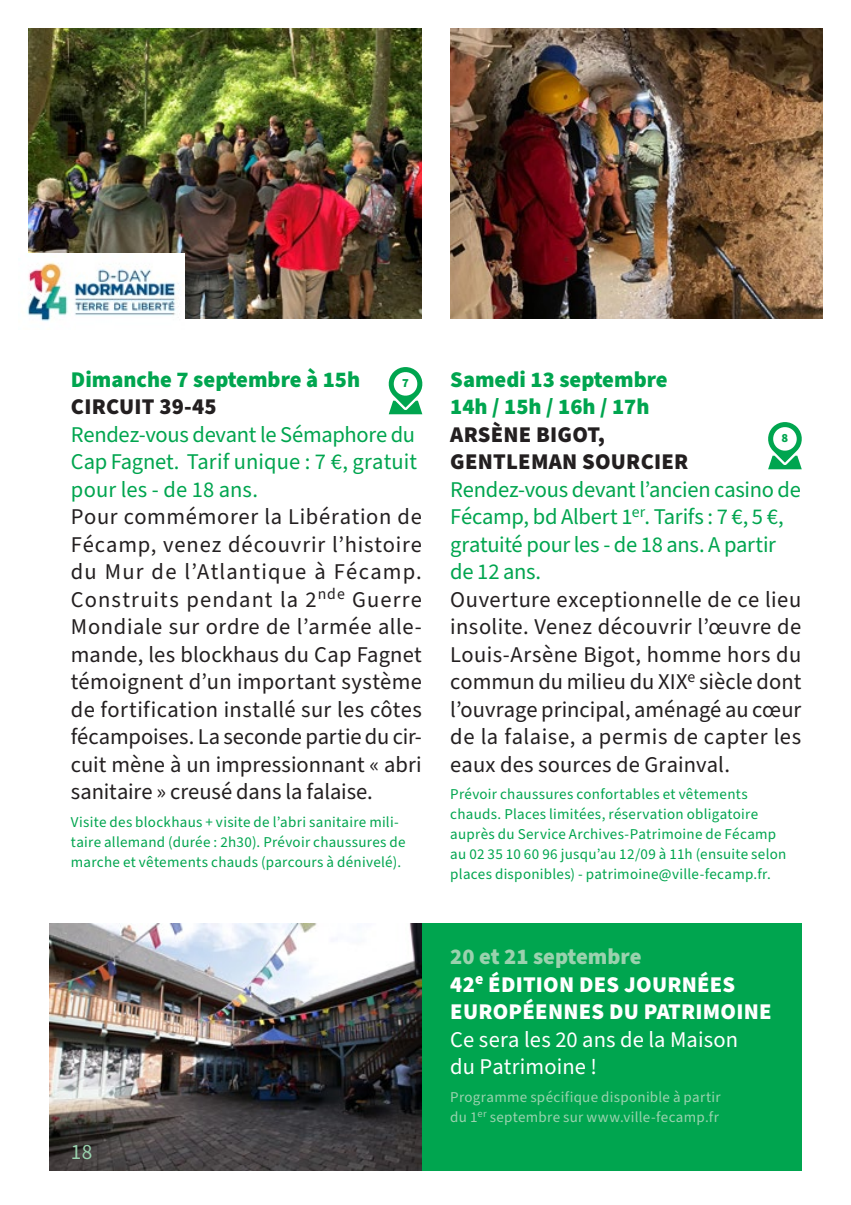
<style>
.page{position:relative;width:851px;height:1205px;background:#fff}
.page>*{position:absolute;margin:0;border:0;box-sizing:border-box;transform-origin:0 0}
.t1{font:22.5px/27.5px "Source Sans Pro";letter-spacing:.005em;color:#231f20;text-align:justify}
.t2{font:22.5px/27.5px "Source Sans Pro";letter-spacing:-.01em;color:#00a54f;text-align:justify}
.t3{font:900 22.5px/27.5px "Source Sans Pro";letter-spacing:.01em;color:#fff}
.t4{font:900 22.5px/27.5px "Source Sans Pro";color:#00a54f}
.t5{font:900 22.5px/27.5px "Source Sans Pro";letter-spacing:.01em;color:#231f20}
.t6{font:22.5px/27.5px "Source Sans Pro";letter-spacing:.005em;color:#fff}
.t7{font:21.25px "Source Sans Pro";color:#9ad2ae}
.t8{font:15px/20px "Source Sans Pro";letter-spacing:.02em;color:#00a54f}
.t9{font:15px/20px "Source Sans Pro";letter-spacing:.02em;color:#9ad2ae}
.t10{font:900 12.5px "Source Sans Pro";color:#00a54f}
.s1{color:#9ad2ae}
</style>
<div class="page">
<div style="left:50px;top:923px;width:751px;height:247px;background:#00a54f"></div>
<img style="left:28px;top:28px;width:394px;height:291px">
<img style="left:450px;top:28px;width:372px;height:291px">
<img style="left:50px;top:923px;width:371px;height:247px">
<svg style="left:388px;top:367px;width:34px;height:47px"></svg>
<svg style="left:768px;top:422px;width:33px;height:47px"></svg>
<img style="left:26px;top:253px;width:158px;height:68px">
<p class="t4" style="left:71px;top:366px;width:291px">Dimanche 7 septembre à 15h</p>
<p class="t5" style="left:71px;top:393px;width:147px">CIRCUIT 39-45</p>
<p class="t2" style="left:71px;top:421px;width:347px">Rendez-vous devant le Sémaphore du Cap Fagnet. Tarif unique : 7 €, gratuit pour les - de 18 ans.</p>
<p class="t1" style="left:71px;top:504px;width:352px">Pour commémorer la Libération de Fécamp, venez découvrir l’histoire du Mur de l’Atlantique à Fécamp.<br>Construits pendant la 2<sup>nde</sup> Guerre Mondiale sur ordre de l’armée alle&shy;mande, les blockhaus du Cap Fagnet témoignent d’un important système de fortification installé sur les côtes fécampoises. La seconde partie du cir&shy;cuit mène à un impressionnant « abri sanitaire » creusé dans la falaise.</p>
<p class="t8" style="left:71px;top:812px;width:336px">Visite des blockhaus + visite de l’abri sanitaire mili&shy;taire allemand (durée : 2h30). Prévoir chaussures de marche et vêtements chauds (parcours à dénivelé).</p>
<p class="t10" style="left:402px;top:374px;width:8px">7</p>
<p class="t7" style="left:71px;top:1137px;width:23px">18</p>
<p class="t4" style="left:450px;top:366px;width:219px">Samedi 13 septembre<br>14h / 15h / 16h / 17h</p>
<p class="t5" style="left:450px;top:421px;width:239px">ARSÈNE BIGOT,<br>GENTLEMAN SOURCIER</p>
<p class="t2" style="left:450px;top:476px;width:352px;text-align:left">Rendez-vous devant l’ancien casino de<br>Fécamp, bd Albert 1<sup>er</sup>. Tarifs : 7 €, 5 €, gratuité pour les - de 18 ans. A partir de 12 ans.</p>
<p class="t1" style="left:450px;top:586px;width:352px">Ouverture exceptionnelle de ce lieu insolite. Venez découvrir l’œuvre de Louis-Arsène Bigot, homme hors du commun du milieu du XIX<sup>e</sup> siècle dont l’ouvrage principal, aménagé au cœur de la falaise, a permis de capter les eaux des sources de Grainval.</p>
<p class="t8" style="left:450px;top:785px;width:337px">Prévoir chaussures confortables et vêtements chauds. Places limitées, réservation obligatoire auprès du Service Archives-Patrimoine de Fécamp au 02 35 10 60 96 jusqu’au 12/09 à 11h (ensuite selon places disponibles) - patrimoine@ville-fecamp.fr.</p>
<p class="t10" style="left:781px;top:429px;width:8px">8</p>
<p class="t3" style="left:450px;top:943px;width:323px"><span class="s1">20 et 21 septembre<br></span>42<sup>e</sup> ÉDITION DES JOURNÉES<br>EUROPÉENNES DU PATRIMOINE</p>
<p class="t6" style="left:450px;top:1026px;width:289px">Ce sera les 20 ans de la Maison du Patrimoine !</p>
<p class="t9" style="left:450px;top:1087px;width:272px">Programme spécifique disponible à partir du 1<sup>er</sup> septembre sur www.ville-fecamp.fr</p>
</div>
